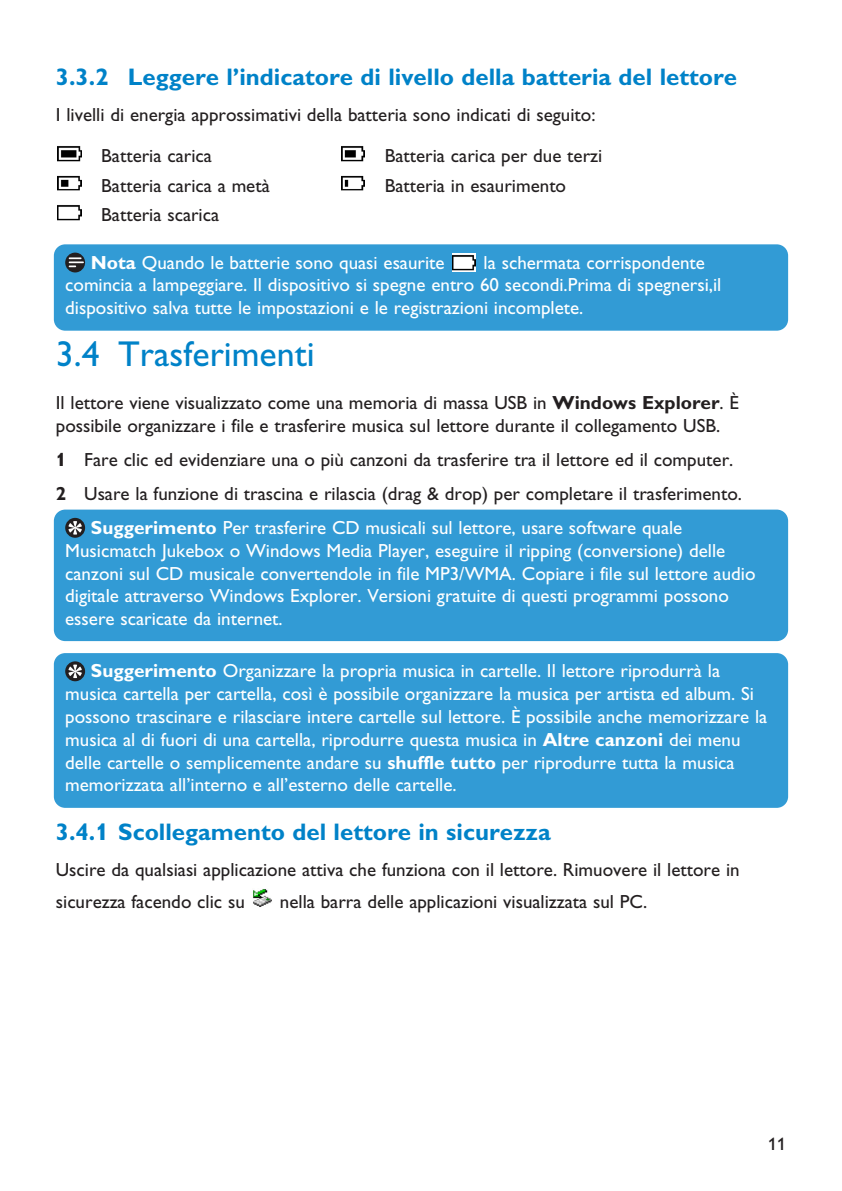
<style>
.page{position:relative;width:842px;height:1191px;background:#fff}
.page>*{position:absolute;margin:0;border:0;box-sizing:border-box;transform-origin:0 0}
.t1{font:36px "Gill Alt One";color:#0082c8}
.t2{font:700 24px "Gill Alt One";color:#0082c8}
.t3{font:19px/22.8px "Gill Alt One";color:#fff}
.t4{font:19px/40.8px "Gill Alt One";color:#231f20}
.t5{font:18px "Gill Alt One";color:#231f20}
.s1{font-weight:700}
</style>
<div class="page">
<img style="left:58px;top:205px;width:23px;height:16px">
<img style="left:341px;top:175px;width:24px;height:16px">
<img style="left:58px;top:175px;width:23px;height:16px">
<img style="left:341px;top:146px;width:24px;height:16px">
<img style="left:58px;top:146px;width:23px;height:16px">
<div style="left:54px;top:244px;width:734px;height:87px;background:#329bd5;border-radius:11px"></div>
<img style="left:452px;top:254px;width:24px;height:17px">
<svg style="left:65px;top:253px;width:20px;height:19px"></svg>
<svg style="left:69px;top:257px;width:15px;height:10px"></svg>
<div style="left:54px;top:509px;width:734px;height:132px;background:#329bd5;border-radius:11px"></div>
<svg style="left:65px;top:518px;width:20px;height:19px"></svg>
<svg style="left:69px;top:521px;width:13px;height:13px"></svg>
<div style="left:54px;top:653px;width:734px;height:155px;background:#329bd5;border-radius:11px"></div>
<svg style="left:65px;top:661px;width:20px;height:20px"></svg>
<svg style="left:69px;top:664px;width:13px;height:14px"></svg>
<img style="left:253px;top:889px;width:19px;height:18px">
<p class="t2" style="left:56px;top:68px;width:683px">3.3.2 Leggere l’indicatore di livello della batteria del lettore</p>
<p class="t4" style="left:101px;top:97px;width:496px;text-indent:-45px">I livelli di energia approssimativi della batteria sono indicati di seguito:<br>Batteria carica</p>
<p class="t4" style="left:385px;top:137px;width:219px">Batteria carica per due terzi</p>
<p class="t4" style="left:101px;top:167px;width:170px">Batteria carica a metà</p>
<p class="t4" style="left:385px;top:167px;width:183px">Batteria in esaurimento</p>
<p class="t4" style="left:101px;top:196px;width:120px">Batteria scarica</p>
<p class="t3" style="left:91px;top:253px;width:355px"><span class="s1">Nota</span> Quando le batterie sono quasi esaurite</p>
<p class="t3" style="left:65px;top:253px;width:658px;text-indent:418px">la schermata corrispondente comincia a lampeggiare. Il dispositivo si spegne entro 60 secondi.Prima di spegnersi,il dispositivo salva tutte le impostazioni e le registrazioni incomplete.</p>
<h1 class="t1" style="left:56px;top:341px;width:260px">3.4 Trasferimenti</h1>
<p class="t4" style="left:56px;top:393px;width:685px;line-height:22.8px">Il lettore viene visualizzato come una memoria di massa USB in <span class="s1">Windows Explorer</span>. È possibile organizzare i file e trasferire musica sul lettore durante il collegamento USB.</p>
<p class="t4" style="left:56px;top:445px;width:688px;line-height:34.2px"><span class="s1">1</span> Fare clic ed evidenziare una o più canzoni da trasferire tra il lettore ed il computer.<br><span class="s1">2</span> Usare la funzione di trascina e rilascia (drag &amp; drop) per completare il trasferimento.</p>
<p class="t3" style="left:65px;top:518px;width:692px;text-indent:26px"><span class="s1">Suggerimento</span> Per trasferire CD musicali sul lettore, usare software quale Musicmatch Jukebox o Windows Media Player, eseguire il ripping (conversione) delle canzoni sul CD musicale convertendole in file MP3/WMA. Copiare i file sul lettore audio digitale attraverso Windows Explorer. Versioni gratuite di questi programmi possono essere scaricate da internet.</p>
<p class="t3" style="left:65px;top:661px;width:704px;text-indent:26px"><span class="s1">Suggerimento</span> Organizzare la propria musica in cartelle. Il lettore riprodurrà la musica cartella per cartella, così è possibile organizzare la musica per artista ed album. Si possono trascinare e rilasciare intere cartelle sul lettore. È possibile anche memorizzare la musica al di fuori di una cartella, riprodurre questa musica in <span class="s1">Altre canzoni</span> dei menu delle cartelle o semplicemente andare su <span class="s1">shuffle tutto</span> per riprodurre tutta la musica memorizzata all’interno e all’esterno delle cartelle.</p>
<p class="t2" style="left:56px;top:823px;width:496px">3.4.1 Scollegamento del lettore in sicurezza</p>
<p class="t4" style="left:56px;top:856px;width:685px;line-height:31.2px">Uscire da qualsiasi applicazione attiva che funziona con il lettore. Rimuovere il lettore in sicurezza facendo clic su</p>
<p class="t4" style="left:280px;top:883px;width:369px">nella barra delle applicazioni visualizzata sul PC.</p>
<p class="t5" style="left:768px;top:1137px;width:19px">11</p>
</div>
